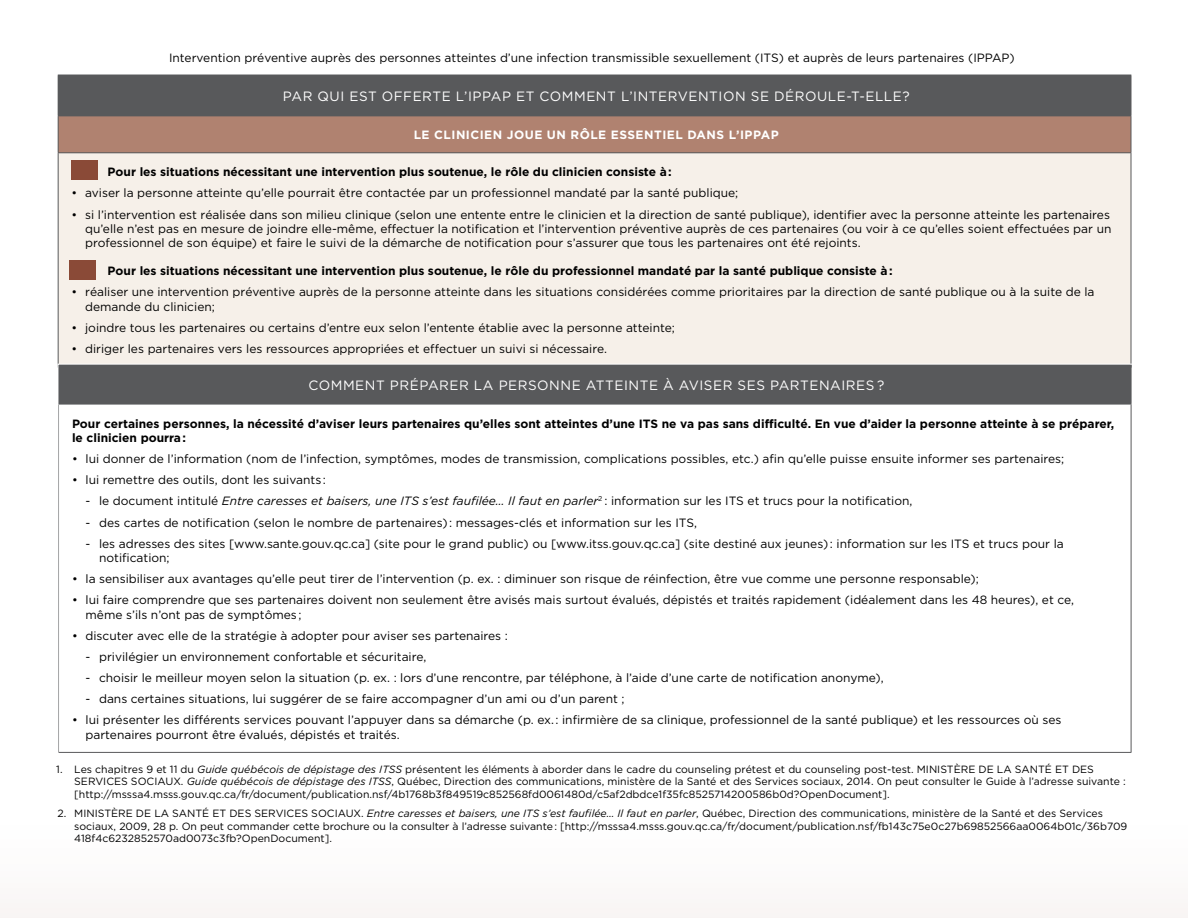
<style>
.page{position:relative;width:1188px;height:918px;background:#fff}
.page>*{position:absolute;margin:0;border:0;box-sizing:border-box;transform-origin:0 0}
.t1{font:13.5px "Gotham";letter-spacing:.04em;color:#fff}
.t2{font:12px/14.4px "Gotham";color:#000}
.t3{font:700 12px "Gotham";color:#000}
.t4{font:italic 12px "Gotham";color:#000}
.t5{font:700 12px "Gotham";letter-spacing:.04em;color:#fff}
.t6{font:10.5px/12.6px "Gotham";color:#000}
.s1{font-style:normal}
.s2{font-style:italic}
</style>
<div class="page">
<div style="left:58px;top:75px;width:1073px;height:41px;background:#58595b"></div>
<div style="left:58px;top:116px;width:1073px;height:37px;background:#b08270"></div>
<div style="left:58px;top:153px;width:1073px;height:214px;background:#f6f0e9"></div>
<hr style="left:58px;top:153px;width:1px;height:214px;background:#58595b">
<hr style="left:1131px;top:153px;width:1px;height:214px;background:#58595b">
<hr style="left:1131px;top:75px;width:1px;height:41px;background:#58595b">
<hr style="left:58px;top:116px;width:1073px;height:1px;background:#58595b">
<hr style="left:58px;top:116px;width:1px;height:36px;background:#58595b">
<hr style="left:1131px;top:116px;width:1px;height:36px;background:#58595b">
<hr style="left:58px;top:152px;width:1073px;height:1px;background:#58595b">
<div style="left:59px;top:365px;width:1072px;height:39px;background:#58595b"></div>
<hr style="left:1131px;top:365px;width:1px;height:39px;background:#58595b">
<hr style="left:58px;top:404px;width:1073px;height:1px;background:#58595b">
<hr style="left:1131px;top:404px;width:1px;height:348px;background:#58595b">
<hr style="left:58px;top:752px;width:1073px;height:1px;background:#58595b">
<div style="left:72px;top:160px;width:26px;height:20px;background:#8a4a37"></div>
<div style="left:69px;top:260px;width:26px;height:20px;background:#8a4a37"></div>
<p class="t2" style="left:169px;top:51px;width:813px">I ntervention préventive auprès des personnes atteintes d’une infection transmissible sexuellement (ITS) et auprès de leurs partenaires (IPPAP</p>
<p class="t2" style="left:1010px;top:51px;width:7px">)</p>
<p class="t1" style="left:283px;top:89px;width:195px">Par qui est offerte L’IPPAP</p>
<p class="t1" style="left:516px;top:89px;width:395px">et comment l’intervention se déroule-t-elle?</p>
<p class="t5" style="left:414px;top:128px;width:367px">Le clinicien joue un rôle essentiel dans l’I PPAP</p>
<p class="t3" style="left:108px;top:165px;width:566px">Pour les situations nécessitant une intervention plus soutenue, le rôle du clinicien consiste à:</p>
<p class="t2" style="left:72px;top:186px;width:668px">• aviser la personne atteinte qu’elle pourrait être contactée par un professionnel mandaté par la santé publique;</p>
<p class="t2" style="left:85px;top:207px;width:1028px;text-indent:-14px">• si l’intervention est réalisée dans son milieu clinique (selon une entente entre le clinicien et la direction de santé publique), identifier avec la personne atteinte les partenaires qu’elle n’est pas en mesure de joindre elle-même, effectuer la notification et l’intervention préventive auprès de ces partenaires (ou voir à ce qu’elles soient effectuées par un professionnel de son équipe) et faire le suivi de la démarche de notification pour s’assurer que tous les partenaires ont été rejoints.</p>
<p class="t3" style="left:108px;top:264px;width:787px">Pour les situations nécessitant une intervention plus soutenue, le rôle du professionnel mandaté par la santé publique consiste à:</p>
<p class="t2" style="left:85px;top:285px;width:1011px;text-indent:-14px">• réaliser une intervention préventive auprès de la personne atteinte dans les situations considérées comme prioritaires par la direction de santé publique ou à la suite de la demande du clinicien;</p>
<p class="t2" style="left:72px;top:320px;width:605px">• joindre tous les partenaires ou certains d’entre eux selon l’entente établie avec la personne atteinte;</p>
<p class="t2" style="left:72px;top:341px;width:537px">• diriger les partenaires vers les ressources appropriées et effectuer un suivi si nécessaire.</p>
<p class="t1" style="left:309px;top:378px;width:577px">Comment préparer la personne atteinte à aviser ses partenaires ?</p>
<p class="t3" style="left:72px;top:416px;width:574px">Pour certaines personnes, la nécessité d’aviser leurs partenaires qu’elles sont atteintes d’une ITS</p>
<p class="t3" style="left:662px;top:416px;width:454px">ne va pas sans difficulté. En vue d’aider la personne atteinte à se préparer,</p>
<p class="t3" style="left:72px;top:431px;width:116px">le clinicien pourra:</p>
<p class="t2" style="left:72px;top:451px;width:994px">• lui donner de l’information (nom de l’infection, symptômes, modes de transmission, complications possibles, etc.) afin qu’elle puisse ensuite informer ses partenaires;</p>
<p class="t2" style="left:72px;top:473px;width:255px">• lui remettre des outils, dont les suivants :</p>
<p class="t4" style="left:86px;top:494px;width:647px"><span class="s1">- le document intitulé</span> Entre caresses et baisers, une ITS s’est faufilée… Il faut en parler<sup>2</sup> <span class="s1">: information sur les ITS</span></p>
<p class="t2" style="left:748px;top:494px;width:166px">et trucs pour la notification,</p>
<p class="t2" style="left:86px;top:515px;width:613px">- des cartes de notification (selon le nombre de partenaires) : messages-clés et information sur les ITS,</p>
<p class="t2" style="left:86px;top:536px;width:872px">- les adresses des sites [www.sante.gouv.qc.ca] (site pour le grand public) ou [www.itss.gouv.qc.ca] (site destiné aux jeunes) : information sur les ITS</p>
<p class="t2" style="left:973px;top:536px;width:92px">et trucs pour la</p>
<p class="t2" style="left:99px;top:550px;width:72px">notification;</p>
<p class="t2" style="left:72px;top:572px;width:908px">• la sensibiliser aux avantages qu’elle peut tirer de l’intervention (p. ex. : diminuer son risque de réinfection, être vue comme une personne responsable);</p>
<p class="t2" style="left:86px;top:593px;width:990px;text-indent:-14px">• lui faire comprendre que ses partenaires doivent non seulement être avisés mais surtout évalués, dépistés et traités rapidement (idéalement dans les 48 heures), et ce, même s’ils n’ont pas de symptômes ;</p>
<p class="t2" style="left:72px;top:628px;width:437px">• discuter avec elle de la stratégie à adopter pour aviser ses partenaires :</p>
<p class="t2" style="left:86px;top:649px;width:342px">- privilégier un environnement confortable et sécuritaire,</p>
<p class="t2" style="left:86px;top:671px;width:800px">- choisir le meilleur moyen selon la situation (p. ex. : lors d’une rencontre, par téléphone, à l’aide d’une carte de notification anonyme),</p>
<p class="t2" style="left:86px;top:692px;width:541px">- dans certaines situations, lui suggérer de se faire accompagner d’un ami ou d’un parent ;</p>
<p class="t2" style="left:86px;top:713px;width:978px;text-indent:-14px">• lui présenter les différents services pouvant l’appuyer dans sa démarche (p. ex.: infirmière de sa clinique, professionnel de la santé publique) et les ressources où ses partenaires pourront être évalués, dépistés et traités.</p>
<p class="t6" style="left:56px;top:762px;width:868px">1. Les chapitres 9 et 11 du <span class="s2">Guide québécois de dépistage des ITSS</span> présentent les éléments à aborder dans le cadre du counseling prétest et du counseling post-test. MINIST</p>
<p class="t6" style="left:954px;top:762px;width:70px">ÈRE DE LA SANTÉ</p>
<p class="t6" style="left:1055px;top:762px;width:25px">ET DES</p>
<p class="t6" style="left:74px;top:775px;width:8px">SERVICES</p>
<p class="t6" style="left:131px;top:775px;width:8px">SOCIAUX</p>
<p class="t6" style="left:74px;top:775px;width:1053px;text-indent:107px">. <span class="s2">Guide québécois de dépistage des ITSS</span>, Québec, D irection des communications, ministère de la Santé et des Services sociaux, 2014. On peut consulter le Guide à l’adresse suivante : [http://msssa4.msss.gouv.qc.ca/fr/document/publication.nsf/4b1768b3f849519c852568fd0061480d/c5af2dbdce1f35fc8525714200586b0d?OpenDocument].</p>
<p class="t6" style="left:58px;top:807px;width:19px">2. MINIST</p>
<p class="t6" style="left:111px;top:807px;width:70px">ÈRE DE LA SANTÉ</p>
<p class="t6" style="left:212px;top:807px;width:25px">ET DES</p>
<p class="t6" style="left:255px;top:807px;width:8px">SERVICES</p>
<p class="t6" style="left:311px;top:807px;width:8px">SOCIAUX</p>
<p class="t6" style="left:74px;top:807px;width:1055px;text-indent:287px">. <span class="s2">Entre caresses et baisers, une ITS s’est faufilée… Il faut en parler</span>, Québec, D irection des communications, ministère de la Santé et des Services sociaux, 2009, 28 p. On peut commander cette brochure ou la consulter à l’adresse suivante: [http://msssa4.msss.gouv.qc.ca/fr/document/publication.nsf/fb143c75e0c27b69852566aa0064b01c/36b709<br>418f4c6232852570ad0073c3fb?OpenDocument].</p>
</div>
